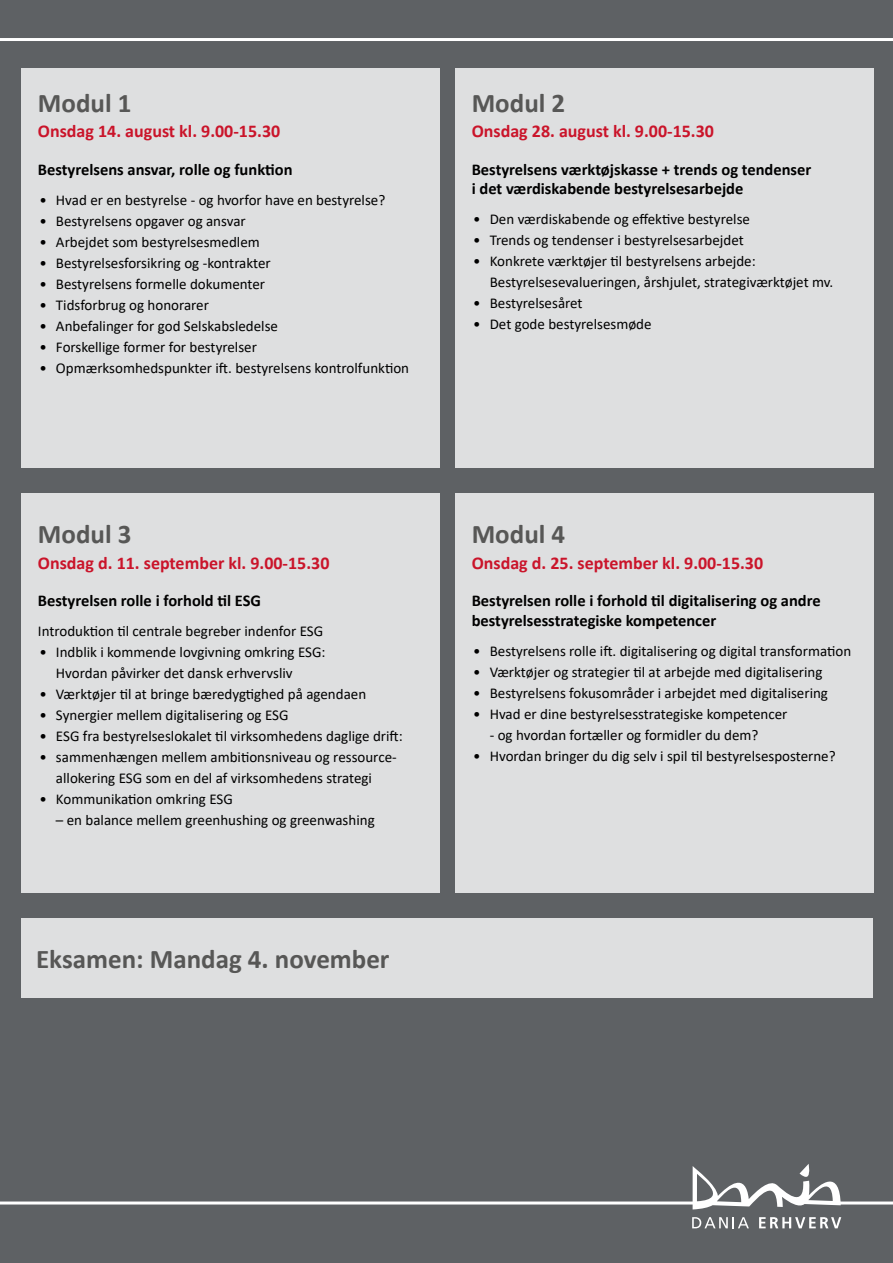
<style>
.page{position:relative;width:893px;height:1263px;background:#5e6164}
.page>*{position:absolute;margin:0;border:0;box-sizing:border-box;transform-origin:0 0}
.t1{font:700 27px "Calibri";color:#575756}
.t2{font:700 18px "Calibri";color:#ca142a}
.t3{font:700 16.5px/19.8px "Calibri";color:#000}
.t4{font:15px/21px "Calibri";color:#000}
</style>
<div class="page">
<div style="left:21px;top:493px;width:418px;height:400px;background:#dedfe0"></div>
<div style="left:455px;top:493px;width:418px;height:400px;background:#dedfe0"></div>
<div style="left:21px;top:68px;width:418px;height:400px;background:#dedfe0"></div>
<svg style="left:692px;top:1217px;width:57px;height:11px"></svg>
<svg style="left:759px;top:1217px;width:82px;height:11px"></svg>
<svg style="left:693px;top:1164px;width:148px;height:46px"></svg>
<hr style="left:0;top:1201px;width:694px;height:3px;background:#fff">
<hr style="left:839px;top:1201px;width:54px;height:3px;background:#fff">
<hr style="left:0;top:38px;width:893px;height:3px;background:#fff">
<div style="left:455px;top:68px;width:418px;height:400px;background:#dedfe0"></div>
<div style="left:21px;top:918px;width:852px;height:80px;background:#dedfe0"></div>
<h1 class="t1" style="left:38px;top:84px;width:95px">Modul 1</h1>
<p class="t2" style="left:38px;top:119px;width:244px">Onsdag 14. august kl. 9.00-15.30</p>
<h1 class="t1" style="left:472px;top:84px;width:95px">Modul 2</h1>
<p class="t2" style="left:472px;top:119px;width:244px">Onsdag 28. august kl. 9.00-15.30</p>
<p class="t3" style="left:38px;top:159px;width:256px">Bestyrelsens ansvar, rolle og funktion</p>
<p class="t4" style="left:39px;top:189px;width:347px">• Hvad er en bestyrelse - og hvorfor have en bestyrelse?</p>
<p class="t4" style="left:39px;top:210px;width:208px">• Bestyrelsens opgaver og ansvar</p>
<p class="t4" style="left:39px;top:231px;width:222px">• Arbejdet som bestyrelsesmedlem</p>
<p class="t4" style="left:39px;top:252px;width:233px">• Bestyrelsesforsikring og -kontrakter</p>
<p class="t4" style="left:39px;top:273px;width:227px">• Bestyrelsens formelle dokumenter</p>
<p class="t4" style="left:39px;top:294px;width:171px">• Tidsforbrug og honorarer</p>
<p class="t4" style="left:39px;top:315px;width:240px">• Anbefalinger for god Selskabsledelse</p>
<p class="t4" style="left:39px;top:336px;width:219px">• Forskellige former for bestyrelser</p>
<p class="t4" style="left:39px;top:357px;width:371px">• Opmærksomhedspunkter ift. bestyrelsens kontrolfunktion</p>
<p class="t3" style="left:472px;top:159px;width:341px">Bestyrelsens værktøjskasse + trends og tendenser i det værdiskabende bestyrelsesarbejde</p>
<p class="t4" style="left:473px;top:208px;width:278px">• Den værdiskabende og effektive bestyrelse</p>
<p class="t4" style="left:473px;top:229px;width:272px">• Trends og tendenser i bestyrelsesarbejdet</p>
<p class="t4" style="left:490px;top:250px;width:345px;text-indent:-16px">• Konkrete værktøjer til bestyrelsens arbejde:<br>Bestyrelsesevalueringen, årshjulet, strategiværktøjet mv.</p>
<p class="t4" style="left:473px;top:292px;width:111px">• Bestyrelsesåret</p>
<p class="t4" style="left:473px;top:313px;width:180px">• Det gode bestyrelsesmøde</p>
<h1 class="t1" style="left:38px;top:515px;width:95px">Modul 3</h1>
<p class="t2" style="left:38px;top:550px;width:293px">Onsdag d. 11. september kl. 9.00-15.30</p>
<h1 class="t1" style="left:472px;top:515px;width:95px">Modul 4</h1>
<p class="t2" style="left:472px;top:550px;width:293px">Onsdag d. 25. september kl. 9.00-15.30</p>
<p class="t3" style="left:38px;top:591px;width:225px">Bestyrelsen rolle i forhold til ESG</p>
<p class="t4" style="left:38px;top:620px;width:287px">Introduktion til centrale begreber indenfor ESG</p>
<p class="t4" style="left:56px;top:641px;width:271px;text-indent:-16px">• Indblik i kommende lovgivning omkring ESG:<br>Hvordan påvirker det dansk erhvervsliv</p>
<p class="t4" style="left:39px;top:683px;width:328px">• Værktøjer til at bringe bæredygtighed på agendaen</p>
<p class="t4" style="left:39px;top:704px;width:251px">• Synergier mellem digitalisering og ESG</p>
<p class="t4" style="left:39px;top:725px;width:365px">• ESG fra bestyrelseslokalet til virksomhedens daglige drift:</p>
<p class="t4" style="left:39px;top:746px;width:359px;text-align:center">• sammenhængen mellem ambitionsniveau og ressource&shy;allokering ESG som en del af virksomhedens strategi</p>
<p class="t4" style="left:39px;top:788px;width:195px">• Kommunikation omkring ESG</p>
<p class="t4" style="left:56px;top:809px;width:320px">– en balance mellem greenhushing og greenwashing</p>
<p class="t3" style="left:472px;top:591px;width:351px">Bestyrelsen rolle i forhold til digitalisering og andre bestyrelsesstrategiske kompetencer</p>
<p class="t4" style="left:473px;top:640px;width:379px">• Bestyrelsens rolle ift. digitalisering og digital transformation</p>
<p class="t4" style="left:473px;top:661px;width:351px">• Værktøjer og strategier til at arbejde med digitalisering</p>
<p class="t4" style="left:473px;top:682px;width:356px">• Bestyrelsens fokusområder i arbejdet med digitalisering</p>
<p class="t4" style="left:473px;top:703px;width:316px">• Hvad er dine bestyrelsesstrategiske kompetencer</p>
<p class="t4" style="left:490px;top:724px;width:270px">- og hvordan fortæller og formidler du dem?</p>
<p class="t4" style="left:473px;top:745px;width:364px">• Hvordan bringer du dig selv i spil til bestyrelsesposterne?</p>
<h1 class="t1" style="left:36px;top:939px;width:355px">Eksamen: Mandag 4. november</h1>
</div>
